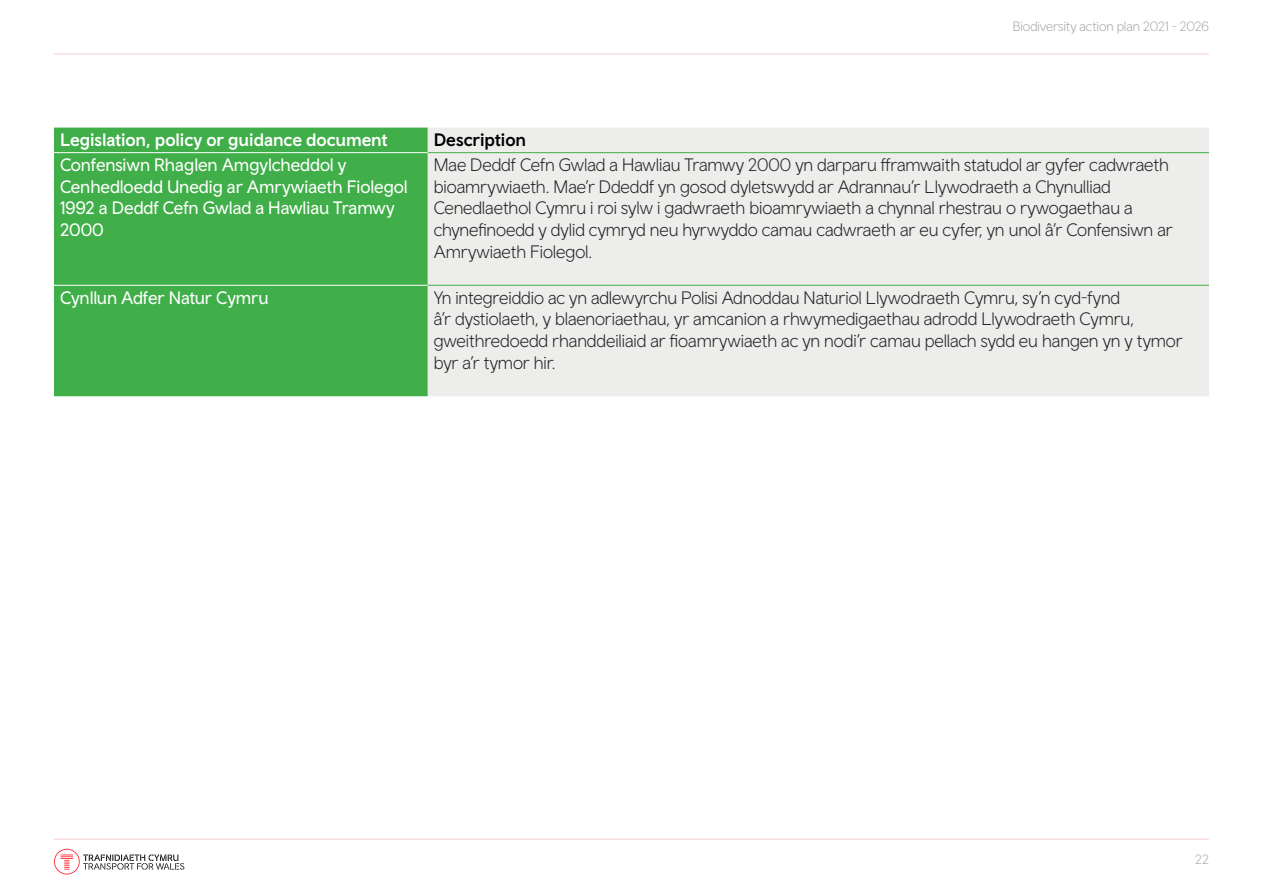
<style>
.page{position:relative;width:1263px;height:893px;background:#fff}
.page>*{position:absolute;margin:0;border:0;box-sizing:border-box;transform-origin:0 0}
.t1{font:300 18px/21.6px "Wales Sans Body";letter-spacing:-.005em;color:#231f20}
.t2{font:18px/21.6px "Wales Sans Body";letter-spacing:-.005em;color:#fff}
.t3{font:500 18px "Wales Sans Body";letter-spacing:-.005em;color:#fff}
.t4{font:500 18px "Wales Sans Body";color:#000}
.t5{font:300 13.5px "Wales Sans Body";letter-spacing:-.005em;color:#a8a9ad}
</style>
<div class="page">
<hr style="left:54px;top:54px;width:1155px;height:1px;background:#d10a11">
<hr style="left:54px;top:839px;width:1155px;height:1px;background:#d10a11">
<svg style="left:54px;top:849px;width:130px;height:25px"></svg>
<div style="left:54px;top:128px;width:374px;height:268px;background:#40ae49"></div>
<div style="left:428px;top:128px;width:781px;height:268px;background:#ededec"></div>
<hr style="left:428px;top:152px;width:781px;height:1px;background:#40ae49">
<hr style="left:428px;top:285px;width:781px;height:1px;background:#40ae49">
<hr style="left:54px;top:152px;width:374px;height:1px;background:#fff">
<hr style="left:54px;top:285px;width:374px;height:1px;background:#fff">
<p class="t5" style="left:1013px;top:18px;width:198px">Biodiversity action plan 2021 - 2026</p>
<p class="t3" style="left:60px;top:129px;width:329px">Legislation, policy or guidance document</p>
<p class="t4" style="left:434px;top:129px;width:94px">Description</p>
<p class="t2" style="left:60px;top:154px;width:349px">Confensiwn Rhaglen Amgylcheddol y<br>Cenhedloedd Unedig ar Amrywiaeth Fiolegol<br>1992 a Deddf Cefn Gwlad a Hawliau Tramwy<br>2000</p>
<p class="t1" style="left:434px;top:154px;width:740px">Mae Deddf Cefn Gwlad a Hawliau Tramwy 2000 yn darparu fframwaith statudol ar gyfer cadwraeth bioamrywiaeth. Mae’r Ddeddf yn gosod dyletswydd ar Adrannau’r Llywodraeth a Chynulliad Cenedlaethol Cymru i roi sylw i gadwraeth bioamrywiaeth a chynnal rhestrau o rywogaethau a chynefinoedd y dylid cymryd neu hyrwyddo camau cadwraeth ar eu cyfer, yn unol â’r Confensiwn ar Amrywiaeth Fiolegol.</p>
<p class="t2" style="left:60px;top:286px;width:210px">Cynllun Adfer Natur Cymru</p>
<p class="t1" style="left:434px;top:286px;width:750px">Yn integreiddio ac yn adlewyrchu Polisi Adnoddau Naturiol Llywodraeth Cymru, sy’n cyd-fynd<br>â’r dystiolaeth, y blaenoriaethau, yr amcanion a rhwymedigaethau adrodd Llywodraeth Cymru, gweithredoedd rhanddeiliaid ar fioamrywiaeth ac yn nodi’r camau pellach sydd eu hangen yn y tymor byr a’r tymor hir.</p>
<p class="t5" style="left:1195px;top:851px;width:15px">22</p>
</div>
